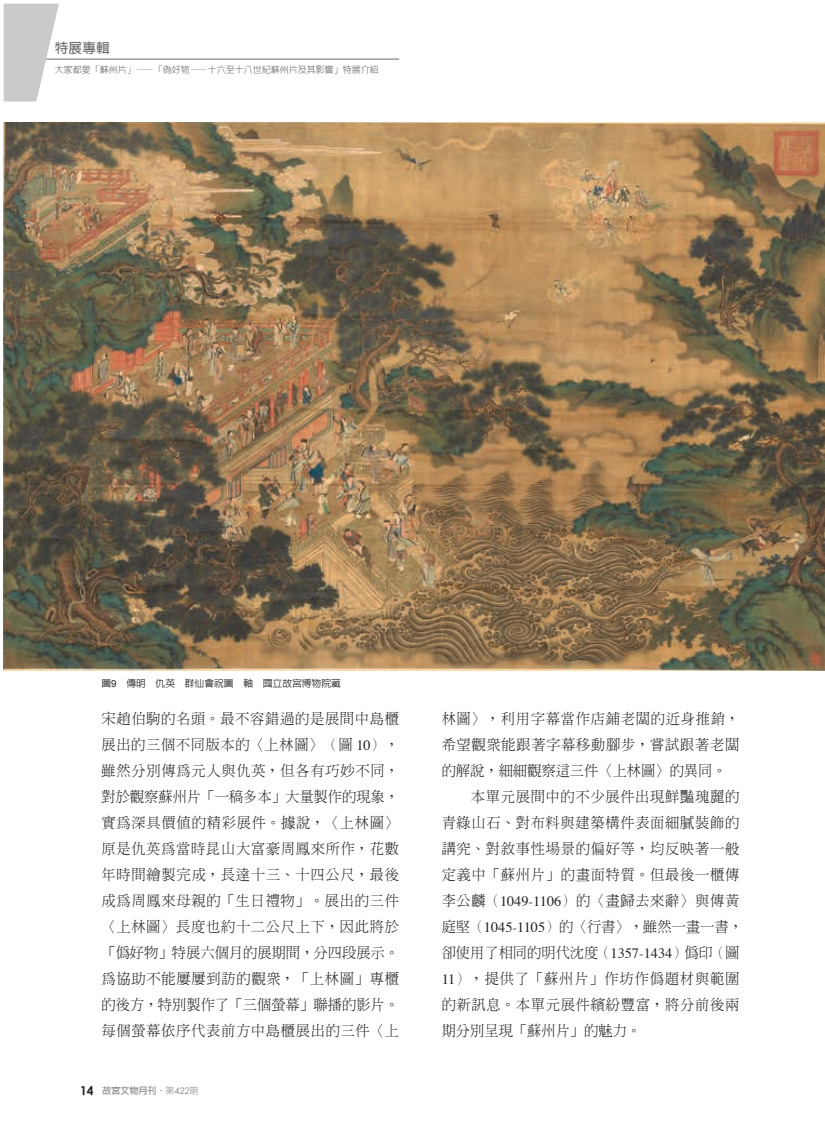
<style>
.page{position:relative;width:825px;height:1139px;background:#fff}
.page>*{position:absolute;margin:0;border:0;box-sizing:border-box;transform-origin:0 0}
.t1{font:300 14.25px/26px "AR Ming B5";letter-spacing:.05em;color:#231f20;text-align:justify}
.t2{font:700 13.5px "AR Hei B5";color:#6c6d70}
.t3{font:500 9.75px "AR Hei B5";color:#231f20}
.t4{font:300 9px "AR Hei B5";color:#57585a}
.t5{font:700 9px "AR Hei B5";color:#808285}
.s1{font-family:"Arial";font-weight:400}
.s2{font-family:"Times";font-weight:400}
.s3{font-family:"Century Gothic";font-size:12px;color:#231f20}
.s4{font-weight:300}
.s5{font-family:"Century Gothic";font-weight:400}
</style>
<div class="page">
<hr style="left:46px;top:59px;width:353px;height:1px;background:#6c6d70">
<img style="left:4px;top:123px;width:820px;height:547px">
<svg style="left:3px;top:3px;width:56px;height:98px"></svg>
<p class="t2" style="left:55px;top:42px;width:57px">特展專輯</p>
<p class="t4" style="left:55px;top:65px;width:326px">大家都愛「蘇州片」—「偽好物—十六至十八世紀蘇州片及其影響」特展介紹</p>
<p class="t3" style="left:101px;top:678px;width:241px">圖<span class="s1">9</span>　傳明　仇英　群仙會祝圖　軸　國立故宮博物院藏</p>
<p class="t1" style="left:101px;top:705px;width:299px">宋趙伯駒的名頭。最不容錯過的是展間中島櫃展出的三個不同版本的〈上林圖〉（圖 <span class="s2">10</span>），雖然分別傳為元人與仇英，但各有巧妙不同，對於觀察蘇州片「一稿多本」大量製作的現象，實為深具價值的精彩展件。據說，〈上林圖〉原是仇英為當時昆山大富豪周鳳來所作，花數年時間繪製完成，長達十三、十四公尺，最後成為周鳳來母親的「生日禮物」。展出的三件〈上林圖〉長度也約十二公尺上下，因此將於「偽好物」特展六個月的展期間，分四段展示。為協助不能屢屢到訪的觀眾，「上林圖」專櫃的後方，特別製作了「三個螢幕」聯播的影片。每個螢幕依序代表前方中島櫃展出的三件〈上</p>
<p class="t5" style="left:80px;top:1085px;width:120px"><span class="s3">14</span> 故宮文物月刊·<span class="s4">第</span><span class="s5">422</span><span class="s4">期</span></p>
<p class="t1" style="left:442px;top:705px;width:303px;text-align:left">林圖〉，利用字幕當作店鋪老闆的近身推銷，希望觀眾能跟著字幕移動腳步，嘗試跟著老闆的解說，細細觀察這三件〈上林圖〉的異同。　　本單元展間中的不少展件出現鮮豔瑰麗的青綠山石、對布料與建築構件表面細膩裝飾的講究、對敘事性場景的偏好等，均反映著一般定義中「蘇州片」的畫面特質。但最後一櫃傳李公麟（<span class="s2">1049-1106</span>）的〈畫歸去來辭〉與傳黃庭堅（<span class="s2">1045-1105</span>）的〈行書〉，雖然一畫一書，卻使用了相同的明代沈度（<span class="s2">1357-1434</span>）偽印（圖<br><span class="s2">11</span>），提供了「蘇州片」作坊作偽題材與範圍的新訊息。本單元展件繽紛豐富，將分前後兩期分別呈現「蘇州片」的魅力。</p>
</div>
